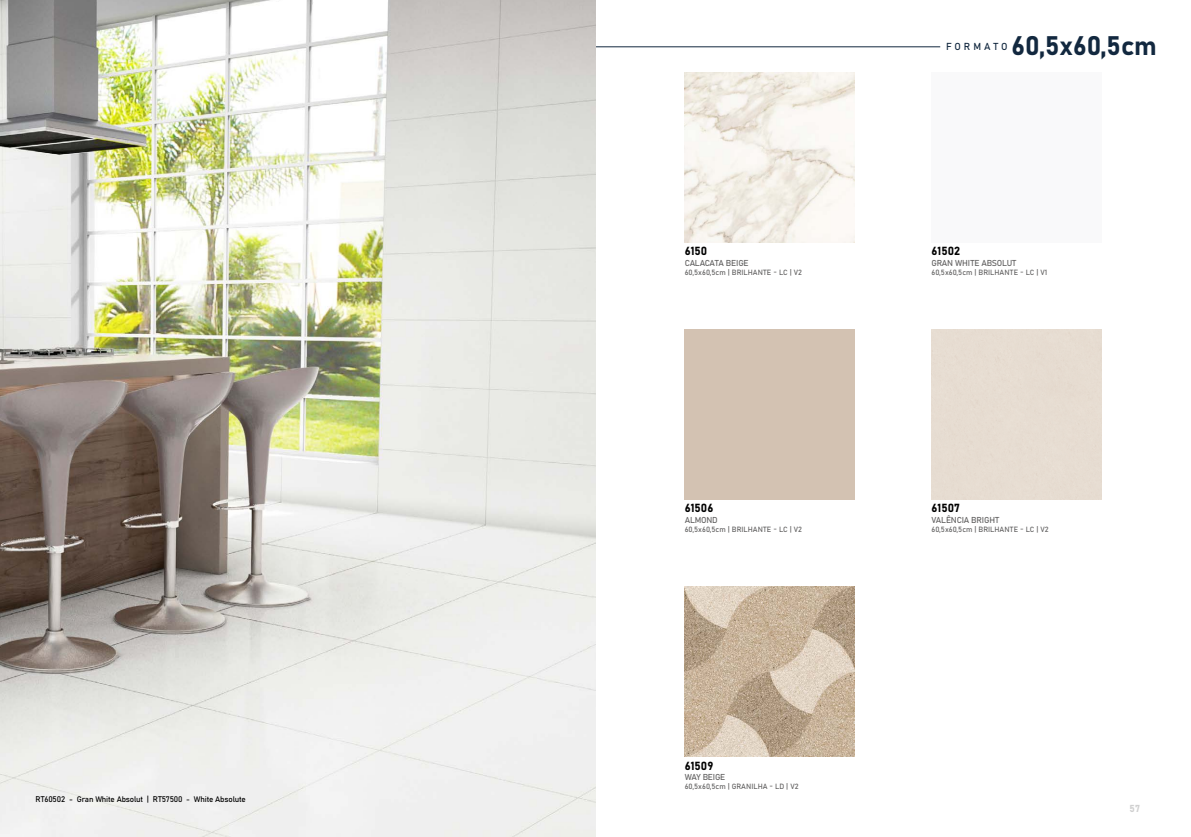
<style>
.page{position:relative;width:1191px;height:837px;background:#fff}
.page>*{position:absolute;margin:0;border:0;box-sizing:border-box;transform-origin:0 0}
.t1{font:26.5px "Bahnschrift";color:#12283f}
.t2{font:11.6px "Bahnschrift";color:#000}
.t3{font:10px "Bahnschrift";letter-spacing:.295em;color:#12283f}
.t4{font:10px "Bahnschrift";color:#d0d0d0}
.t5{font:8.5px "Bahnschrift";letter-spacing:-.02em;color:#646363}
.t6{font:8px "Bahnschrift";letter-spacing:-.02em;color:#000}
.t7{font:7.5px "Bahnschrift";color:#646363}
</style>
<div class="page">
<hr style="left:177px;top:46px;width:763px;height:1px;background:#12283f">
<img style="left:685px;top:72px;width:170px;height:170px">
<img style="left:685px;top:586px;width:170px;height:170px">
<img style="left:0;top:0;width:595px;height:836px">
<p class="t6" style="left:36px;top:792px;width:212px">RT60502 - Gran White Absolut | RT57500 - White Absolute</p>
<h2 class="t2" style="left:685px;top:242px;width:24px">6150</h2>
<p class="t5" style="left:685px;top:256px;width:65px">CALACATA BEIGE</p>
<p class="t7" style="left:685px;top:266px;width:119px">60,5x60,5cm | BRILHANTE - LC | V2</p>
<h2 class="t2" style="left:685px;top:499px;width:30px">61506</h2>
<p class="t5" style="left:685px;top:513px;width:35px">ALMOND</p>
<p class="t7" style="left:685px;top:523px;width:119px">60,5x60,5cm | BRILHANTE - LC | V2</p>
<h2 class="t2" style="left:685px;top:756px;width:30px">61509</h2>
<p class="t5" style="left:685px;top:770px;width:42px">WAY BEIGE</p>
<p class="t7" style="left:685px;top:780px;width:115px">60,5x60,5cm | GRANILHA - LD | V2</p>
<h3 class="t3" style="left:946px;top:39px;width:63px">FORMATO</h3>
<h1 class="t1" style="left:1011px;top:26px;width:147px">60,5x60,5cm</h1>
<h2 class="t2" style="left:931px;top:242px;width:30px">61502</h2>
<p class="t5" style="left:931px;top:256px;width:86px">GRAN WHITE ABSOLUT</p>
<p class="t7" style="left:931px;top:266px;width:117px">60,5x60,5cm | BRILHANTE - LC | V1</p>
<h2 class="t2" style="left:931px;top:499px;width:30px">61507</h2>
<p class="t5" style="left:931px;top:513px;width:69px">VALÊNCIA BRIGHT</p>
<p class="t7" style="left:931px;top:523px;width:119px">60,5x60,5cm | BRILHANTE - LC | V2</p>
<h3 class="t4" style="left:1129px;top:800px;width:12px">57</h3>
</div>
